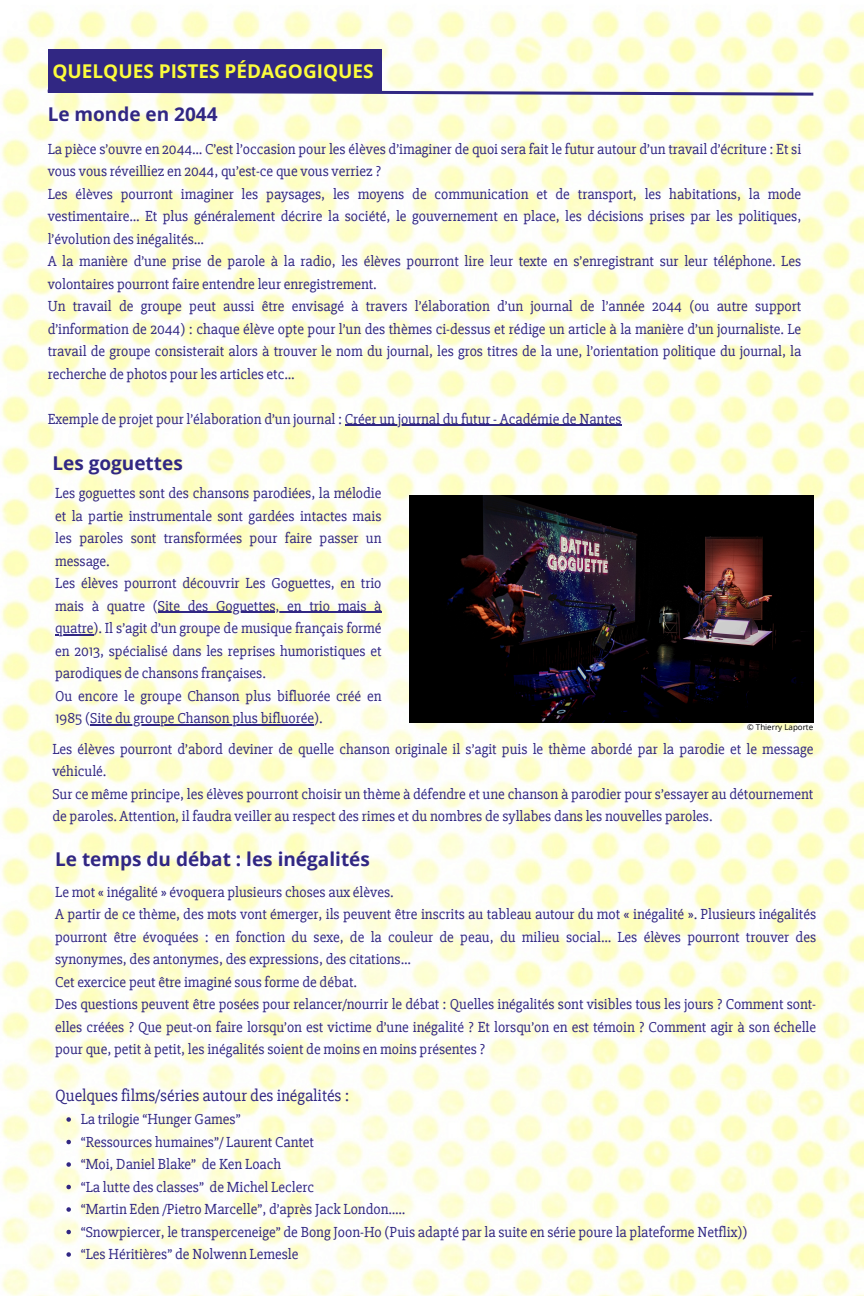
<style>
.page{position:relative;width:864px;height:1296px;background:#fff}
.page>*{position:absolute;margin:0;border:0;box-sizing:border-box;transform-origin:0 0}
.t1{font:700 19px "Open Sans";color:#312783}
.t2{font:700 19px "Open Sans";color:#fbfc3c}
.t3{font:17px "Slabo 27 px";color:#312783}
.t4{font:15px/22.5px "Slabo 27 px";color:#312783}
.t5{font:8px "Open Sans";color:#000}
</style>
<div class="page">
<img style="left:1px;top:9px;width:863px;height:1287px">
<div style="left:48px;top:49px;width:334px;height:44px;background:#312783"></div>
<svg style="left:45px;top:88px;width:771px;height:9px"></svg>
<img style="left:410px;top:495px;width:403px;height:227px">
<hr style="left:345px;top:424px;width:277px;height:2px;background:#312783">
<svg style="left:66px;top:1117px;width:5px;height:5px"></svg>
<svg style="left:66px;top:1140px;width:5px;height:4px"></svg>
<svg style="left:66px;top:1162px;width:5px;height:5px"></svg>
<svg style="left:66px;top:1185px;width:5px;height:4px"></svg>
<svg style="left:66px;top:1207px;width:5px;height:5px"></svg>
<svg style="left:66px;top:1230px;width:5px;height:4px"></svg>
<svg style="left:66px;top:1252px;width:5px;height:5px"></svg>
<hr style="left:158px;top:611px;width:224px;height:2px;background:#312783">
<hr style="left:55px;top:634px;width:39px;height:1px;background:#312783">
<hr style="left:90px;top:724px;width:224px;height:1px;background:#312783">
<h1 class="t2" style="left:52px;top:57px;width:323px">QUELQUES PISTES PÉDAGOGIQUES</h1>
<h2 class="t1" style="left:48px;top:100px;width:171px">Le monde en 2044</h2>
<h4 class="t4" style="left:48px;top:138px;width:755px">La pièce s’ouvre en 2044… C’est l’occasion pour les élèves d’imaginer de quoi sera fait le futur autour d’un travail d’écriture : Et si vous vous réveilliez en 2044, qu’est-ce que vous verriez ?<br>Les élèves pourront imaginer les paysages, les moyens de communication et de transport, les habitations, la mode vestimentaire... Et plus généralement décrire la société, le gouvernement en place, les décisions prises par les politiques, l’évolution des inégalités…<br>A la manière d’une prise de parole à la radio, les élèves pourront lire leur texte en s’enregistrant sur leur téléphone. Les volontaires pourront faire entendre leur enregistrement.<br>Un travail de groupe peut aussi être envisagé à travers l’élaboration d’un journal de l’année 2044 (ou autre support d’information de 2044) : chaque élève opte pour l’un des thèmes ci-dessus et rédige un article à la manière d’un journaliste. Le travail de groupe consisterait alors à trouver le nom du journal, les gros titres de la une, l’orientation politique du journal, la recherche de photos pour les articles etc…</h4>
<h4 class="t4" style="left:48px;top:408px;width:575px">Exemple de projet pour l’élaboration d’un journal : Créer un journal du futur - Académie de Nantes</h4>
<p class="t1" style="left:52px;top:449px;width:132px">Les goguettes</p>
<p class="t4" style="left:55px;top:482px;width:328px">Les goguettes sont des chansons parodiées, la mélodie et la partie instrumentale sont gardées intactes mais les paroles sont transformées pour faire passer un message.<br>Les élèves pourront découvrir Les Goguettes, en trio mais à quatre (Site des Goguettes, en trio mais à</p>
<p class="t4" style="left:55px;top:617px;width:328px">quatre). Il s’agit d’un groupe de musique français formé en 2013, spécialisé dans les reprises humoristiques et parodiques de chansons françaises.<br>Ou encore le groupe Chanson plus bifluorée créé en 1985 (Site du groupe Chanson plus bifluorée).</p>
<p class="t4" style="left:52px;top:738px;width:762px">Les élèves pourront d’abord deviner de quelle chanson originale il s’agit puis le thème abordé par la parodie et le message véhiculé.<br>Sur ce même principe, les élèves pourront choisir un thème à défendre et une chanson à parodier pour s’essayer au détournement de paroles. Attention, il faudra veiller au respect des rimes et du nombres de syllabes dans les nouvelles paroles.</p>
<p class="t1" style="left:55px;top:846px;width:316px">Le temps du débat : les inégalités</p>
<p class="t5" style="left:747px;top:722px;width:68px">© Thierry Laporte</p>
<h4 class="t4" style="left:55px;top:881px;width:762px">Le mot « inégalité » évoquera plusieurs choses aux élèves.<br>A partir de ce thème, des mots vont émerger, ils peuvent être inscrits au tableau autour du mot « inégalité ». Plusieurs inégalités pourront être évoquées : en fonction du sexe, de la couleur de peau, du milieu social… Les élèves pourront trouver des synonymes, des antonymes, des expressions, des citations…<br>Cet exercice peut être imaginé sous forme de débat.<br>Des questions peuvent être posées pour relancer/nourrir le débat : Quelles inégalités sont visibles tous les jours ? Comment sont&shy;elles créées ? Que peut-on faire lorsqu’on est victime d’une inégalité ? Et lorsqu’on en est témoin ? Comment agir à son échelle pour que, petit à petit, les inégalités soient de moins en moins présentes ?</h4>
<p class="t3" style="left:55px;top:1085px;width:295px">Quelques films/séries autour des inégalités :</p>
<p class="t4" style="left:81px;top:1108px;width:161px">La trilogie “Hunger Games”</p>
<h4 class="t4" style="left:81px;top:1131px;width:235px">“Ressources humaines”/ Laurent Cantet</h4>
<h2 class="t4" style="left:81px;top:1153px;width:202px">“Moi, Daniel Blake” de Ken Loach</h2>
<h4 class="t4" style="left:81px;top:1176px;width:235px">“La lutte des classes” de Michel Leclerc</h4>
<h3 class="t4" style="left:81px;top:1198px;width:326px">“Martin Eden /Pietro Marcelle”, d’après Jack London…..</h3>
<p class="t4" style="left:81px;top:1221px;width:668px">“Snowpiercer, le transperceneige” de Bong Joon-Ho (Puis adapté par la suite en série poure la plateforme Netflix))</p>
<p class="t4" style="left:81px;top:1243px;width:219px">“Les Héritières” de Nolwenn Lemesle</p>
</div>
